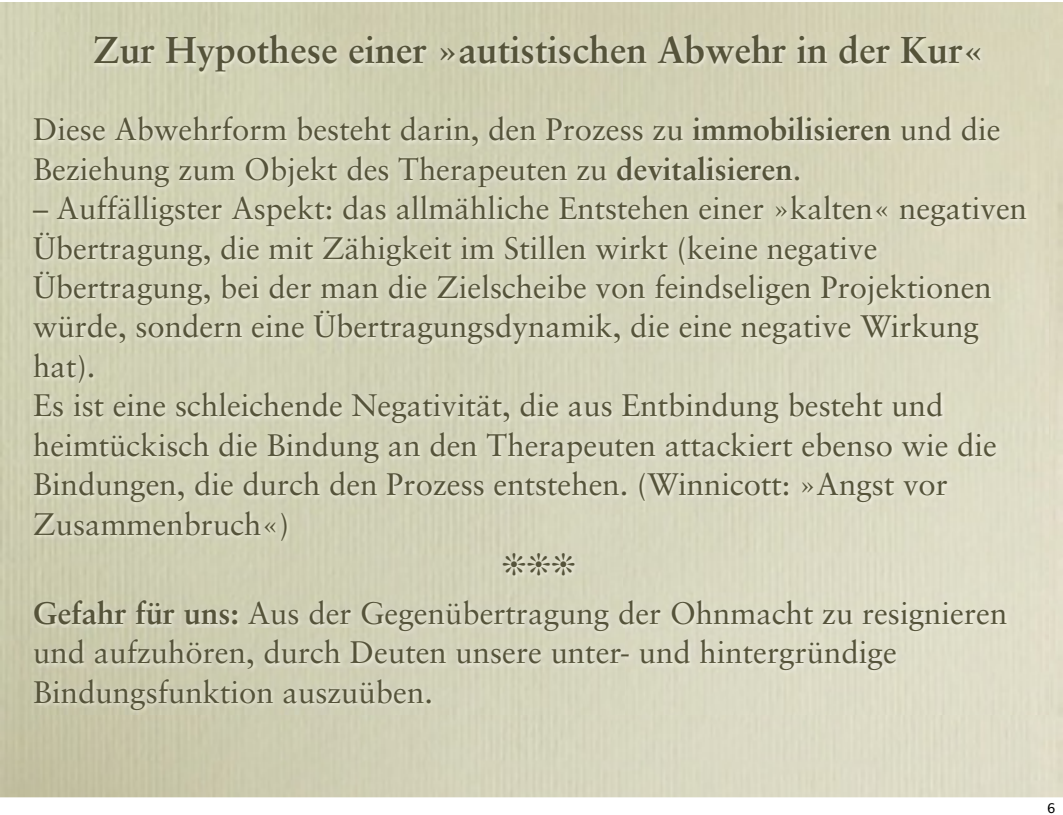
<style>
.page{position:relative;width:1063px;height:815px;background:#fff}
.page>*{position:absolute;margin:0;border:0;box-sizing:border-box;transform-origin:0 0}
.t1{font:700 37.25px "Sabon";color:#55533a}
.t2{font:31.25px/39.5px "Sabon";color:#55533a}
.t3{font:13.5px "Lucida Grande";color:#000}
.s1{font-weight:700}
.s2{font-size:30px}
</style>
<div class="page">
<img style="left:30px;top:32px;width:594px;height:596px">
<img style="left:624px;top:32px;width:424px;height:682px">
<img style="left:30px;top:628px;width:595px;height:86px">
<svg style="left:503px;top:553px;width:72px;height:22px;background:#dbdac5"></svg>
<p class="t1" style="left:93px;top:27px;width:892px">Zur Hypothese einer »autistischen Abwehr in der Kur«</p>
<p class="t2" style="left:33px;top:109px;width:969px">Diese Abwehrform besteht darin, den Prozess zu <span class="s1">immobilisieren</span> und die<br>Beziehung zum Objekt des Therapeuten zu <span class="s1">devitalisieren</span>.</p>
<p class="t2" style="left:33px;top:188px;width:996px"><span class="s2">–</span> Auffälligster Aspekt: das allmähliche Entstehen einer »kalten« negativen Übertragung, die mit Zähigkeit im Stillen wirkt (keine negative Übertragung, bei der man die Zielscheibe von feindseligen Projektionen würde, sondern eine Übertragungsdynamik, die eine negative Wirkung hat).<br>Es ist eine schleichende Negativität, die aus Entbindung besteht und heimtückisch die Bindung an den Therapeuten attackiert ebenso wie die Bindungen, die durch den Prozess entstehen. (Winnicott: »Angst vor Zusammenbruch«)</p>
<p class="t2" style="left:33px;top:593px;width:976px"><span class="s1">Gefahr für uns:</span> Aus der Gegenübertragung der Ohnmacht zu resignieren und aufzuhören, durch Deuten unsere unter- und hintergründige<br>Bindungsfunktion auszuüben.</p>
<p class="t3" style="left:1047px;top:800px;width:10px">6</p>
</div>
